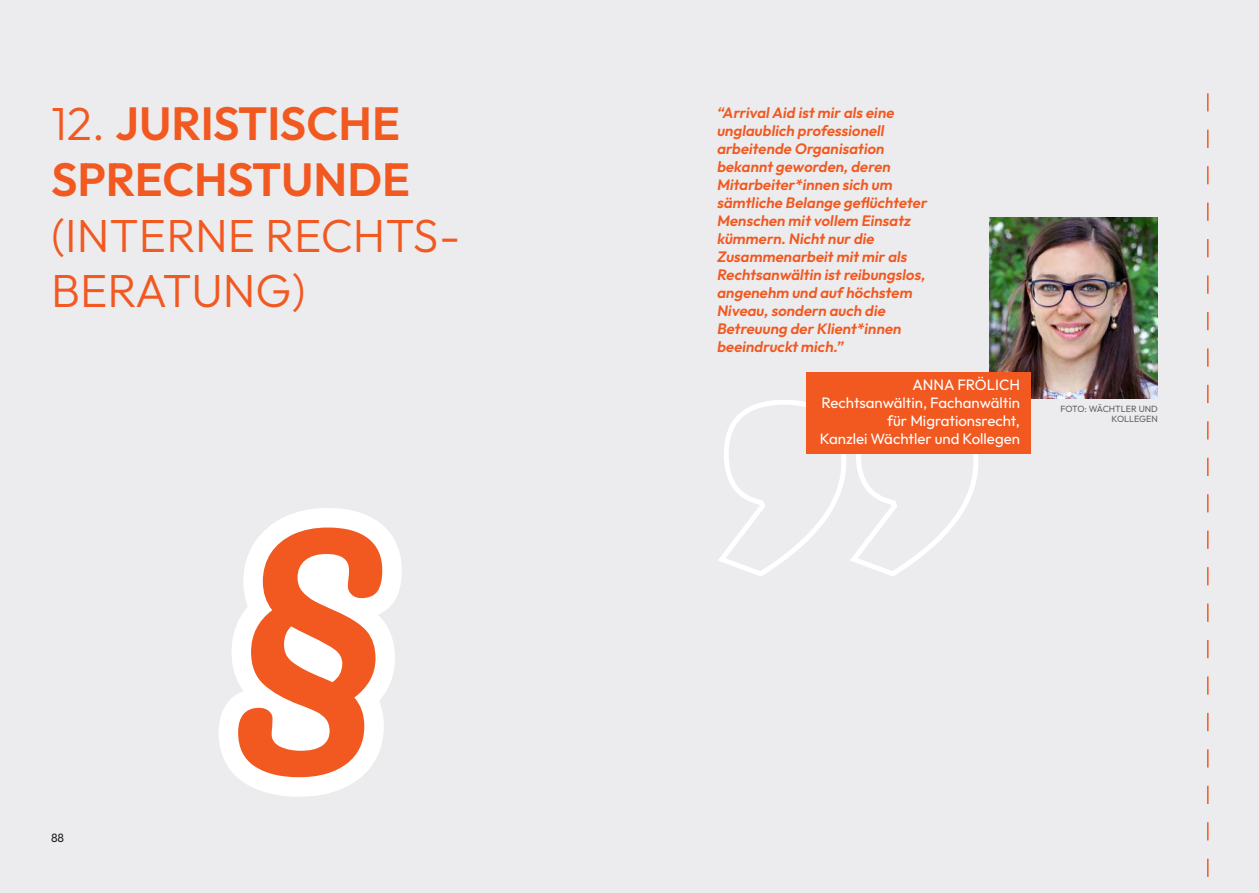
<style>
.page{position:relative;width:1259px;height:893px;background:#ececee}
.page>*{position:absolute;margin:0;border:0;box-sizing:border-box;transform-origin:0 0}
.t1{font:600 46.5px/55.8px "Outfit";color:#f15921}
.t2{font:300 46.5px/55.8px "Outfit";color:#f15921}
.t3{font:600 15px/18px "Outfit";color:#f15921}
.t4{font:15px/18px "Outfit";color:#fff;text-align:right}
.t5{font:12px "Outfit";color:#231f20}
.t6{font:9px/10.8px "Outfit";color:#636366;text-align:right}
.s1{font-weight:300}
</style>
<div class="page">
<svg style="left:1207px;top:93px;width:1px;height:784px"></svg>
<img style="left:989px;top:218px;width:169px;height:180px">
<svg style="left:718px;top:400px;width:260px;height:176px"></svg>
<div style="left:806px;top:372px;width:224px;height:82px;background:#f15921"></div>
<svg style="left:219px;top:508px;width:183px;height:289px"></svg>
<h1 class="t1" style="left:51px;top:96px;width:361px"><span class="s1">12.</span> JURISTISCHE<br>SPRECHSTUNDE</h1>
<h1 class="t2" style="left:51px;top:207px;width:411px">(INTERNE RECHTS-<br>BERATUNG)</h1>
<p class="t5" style="left:51px;top:831px;width:15px">88</p>
<p class="t3" style="left:716px;top:103px;width:214px">“ArrivalAid ist mir als eine unglaublich professionell arbeitende Organisation bekannt geworden,deren<br>Mitarbeiter*innen sich um sämtliche Belange geflüchteter<br>Menschen mit vollem Einsatz kümmern. Nicht nur die<br>Zusammenarbeit mit mir als<br>Rechtsanwältin ist reibungslos, angenehm und auf höchstem<br>Niveau,sondern auch die<br>Betreuung der Klient*innen beeindruckt mich.”</p>
<p class="t4" style="left:820px;top:376px;width:202px">ANNA FRÖLICH<br>Rechtsanwältin, Fachanwältin für Migrationsrecht,<br>Kanzlei Wächtler und Kollegen</p>
<p class="t6" style="left:1060px;top:403px;width:99px">FOTO: WÄCHTLER UND<br>KOLLEGEN</p>
</div>
